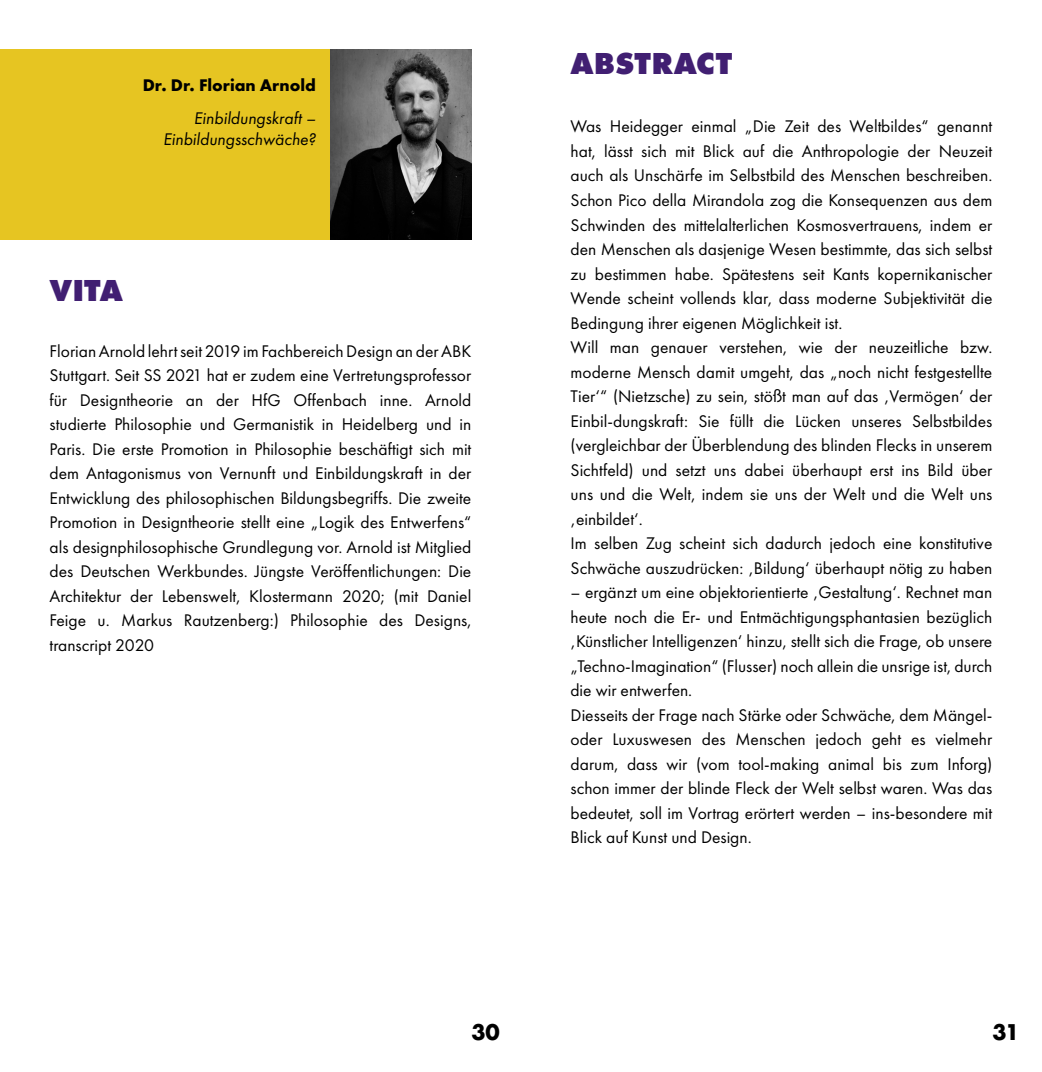
<style>
.page{position:relative;width:1042px;height:1072px;background:#fff}
.page>*{position:absolute;margin:0;border:0;box-sizing:border-box;transform-origin:0 0}
.t1{font:800 31.5px "Futura PT";color:#411f72}
.t2{font:700 21px "Futura";color:#000}
.t3{font:17.5px/24.5px "Futura PT";color:#000;text-align:justify}
.t4{font:italic 17.5px/21px "Futura PT";color:#000;text-align:right}
.t5{font:700 17.5px "Futura PT";color:#000}
</style>
<div class="page">
<div style="left:0;top:50px;width:471px;height:190px;background:#e6c522"></div>
<img style="left:330px;top:50px;width:141px;height:190px">
<p class="t5" style="left:143px;top:74px;width:175px">Dr. Dr. Florian Arnold</p>
<p class="t4" style="left:163px;top:108px;width:154px">Einbildungskraft –<br>Einbildungsschwäche?</p>
<p class="t1" style="left:50px;top:270px;width:75px">VITA</p>
<p class="t3" style="left:50px;top:338px;width:423px">Florian Arnold lehrt seit 2019 im Fachbereich Design an der ABK Stuttgart. Seit SS 2021 hat er zudem eine Vertretungsprofessor für Designtheorie an der HfG Offenbach inne. Arnold studierte Philosophie und Germanistik in Heidelberg und in Paris. Die erste Promotion in Philosophie beschäftigt sich mit dem Antagonismus von Vernunft und Einbildungskraft in der Entwicklung des philosophischen Bildungsbegriffs. Die zweite Promotion in Designtheorie stellt eine „Logik des Entwerfens“ als designphilosophische Grundlegung vor. Arnold ist Mitglied des Deutschen Werkbundes. Jüngste Veröffentlichungen: Die Architektur der Lebenswelt, Klostermann 2020; (mit Daniel Feige u. Markus Rautzenberg:) Philosophie des Designs, transcript 2020</p>
<p class="t1" style="left:570px;top:43px;width:163px">ABSTRACT</p>
<p class="t3" style="left:570px;top:114px;width:423px">Was Heidegger einmal „Die Zeit des Weltbildes“ genannt hat, lässt sich mit Blick auf die Anthropologie der Neuzeit auch als Unschärfe im Selbstbild des Menschen beschreiben.<br>Schon Pico della Mirandola zog die Konsequenzen aus dem Schwinden des mittelalterlichen Kosmosvertrauens, indem er den Menschen als dasjenige Wesen bestimmte, das sich selbst zu bestimmen habe. Spätestens seit Kants kopernikanischer Wende scheint vollends klar, dass moderne Subjektivität die Bedingung ihrer eigenen Möglichkeit ist.</p>
<p class="t3" style="left:570px;top:335px;width:423px">Will man genauer verstehen, wie der neuzeitliche bzw. moderne Mensch damit umgeht, das „noch nicht festgestellte Tier‘“ (Nietzsche) zu sein, stößt man auf das ‚Vermögen‘ der Einbil-dungskraft: Sie füllt die Lücken unseres Selbstbildes (vergleichbar der Überblendung des blinden Flecks in unserem Sichtfeld) und setzt uns dabei überhaupt erst ins Bild über uns und die Welt, indem sie uns der Welt und die Welt uns ‚einbildet‘.</p>
<p class="t3" style="left:570px;top:531px;width:423px">Im selben Zug scheint sich dadurch jedoch eine konstitutive<br>Schwäche auszudrücken: ‚Bildung‘ überhaupt nötig zu haben</p>
<p class="t3" style="left:570px;top:580px;width:423px">– ergänzt um eine objektorientierte ‚Gestaltung‘. Rechnet man heute noch die Er- und Entmächtigungsphantasien bezüglich ‚Künstlicher Intelligenzen‘ hinzu, stellt sich die Frage, ob unsere „Techno-Imagination“ (Flusser) noch allein die unsrige ist, durch die wir entwerfen.</p>
<p class="t3" style="left:570px;top:702px;width:423px">Diesseits der Frage nach Stärke oder Schwäche, dem Mängel&shy;oder Luxuswesen des Menschen jedoch geht es vielmehr darum, dass wir (vom tool-making animal bis zum Inforg) schon immer der blinde Fleck der Welt selbst waren. Was das bedeutet, soll im Vortrag erörtert werden – ins-besondere mit Blick auf Kunst und Design.</p>
<p class="t2" style="left:471px;top:1016px;width:30px">30</p>
<p class="t2" style="left:992px;top:1016px;width:29px">31</p>
</div>
